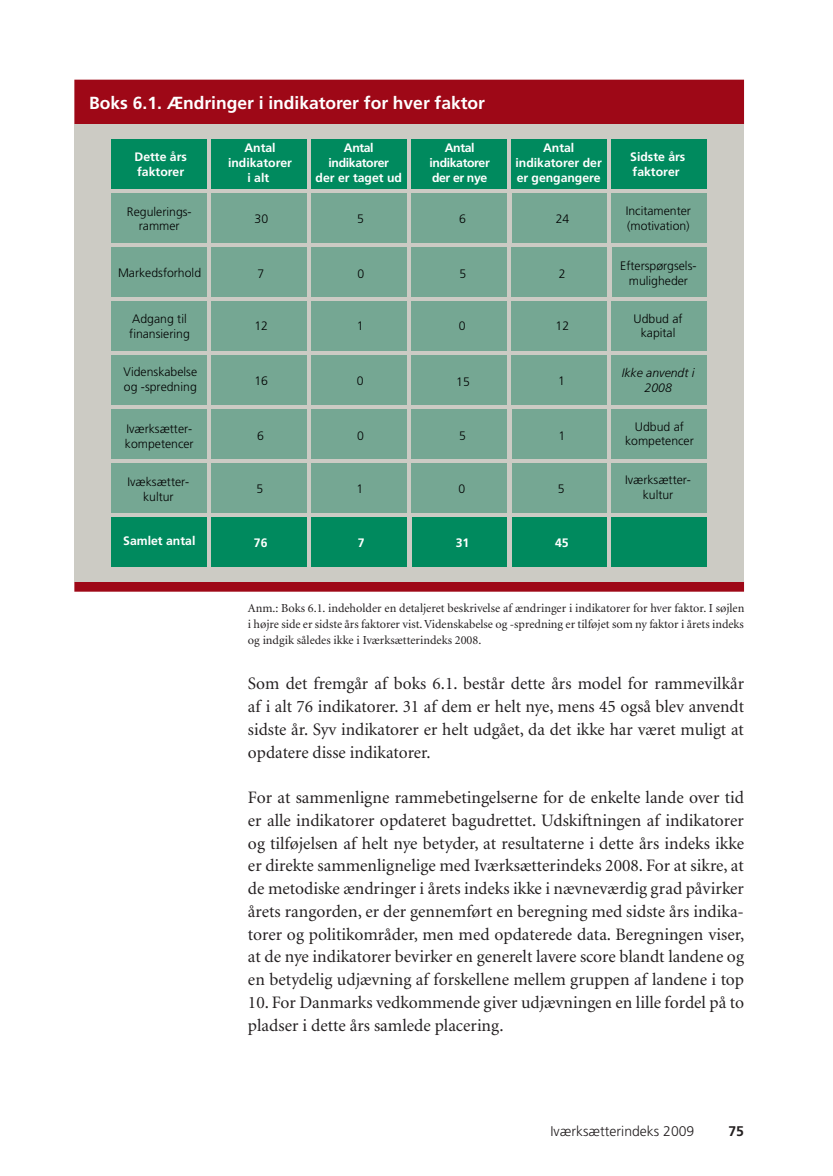
<style>
.page{position:relative;width:833px;height:1176px;background:#fff}
.page>*{position:absolute;margin:0;border:0;box-sizing:border-box;transform-origin:0 0}
.t1{font:17.5px/22.8px "Minion";color:#231f20;text-align:justify}
.t2{font:700 17.5px "Frutiger";color:#fff}
.t3{font:300 14px "Frutiger";color:#231f20}
.t4{font:700 14px "Frutiger";color:#231f20}
.t5{font:300 12.25px/14.7px "Frutiger";color:#020303;text-align:center}
.t6{font:12.25px/15.8px "Minion";color:#231f20;text-align:justify}
.t7{font:700 12.25px/14.7px "Frutiger";color:#fff}
.t8{font:700 12.25px/14.7px "Frutiger";letter-spacing:-.03em;color:#fff;text-align:center}
.t9{font:italic 300 12.25px/14.7px "Frutiger";color:#020303;text-align:center}
</style>
<div class="page">
<div style="left:74px;top:80px;width:670px;height:512px;background:#9e0817"></div>
<div style="left:74px;top:124px;width:670px;height:458px;background:#cccbc4"></div>
<div style="left:112px;top:139px;width:95px;height:50px;background:#008a5e"></div>
<div style="left:312px;top:139px;width:95px;height:50px;background:#008a5e"></div>
<div style="left:112px;top:517px;width:95px;height:50px;background:#008a5e"></div>
<div style="left:511px;top:139px;width:96px;height:50px;background:#008a5e"></div>
<div style="left:412px;top:139px;width:95px;height:50px;background:#008a5e"></div>
<div style="left:212px;top:139px;width:95px;height:50px;background:#008a5e"></div>
<div style="left:212px;top:193px;width:95px;height:50px;background:#75a793"></div>
<div style="left:212px;top:247px;width:95px;height:50px;background:#75a793"></div>
<div style="left:212px;top:301px;width:95px;height:50px;background:#75a793"></div>
<div style="left:212px;top:355px;width:95px;height:50px;background:#75a793"></div>
<div style="left:212px;top:409px;width:95px;height:50px;background:#75a793"></div>
<div style="left:112px;top:193px;width:95px;height:50px;background:#75a793"></div>
<div style="left:112px;top:247px;width:95px;height:50px;background:#75a793"></div>
<div style="left:112px;top:463px;width:95px;height:50px;background:#75a793"></div>
<div style="left:112px;top:301px;width:95px;height:50px;background:#75a793"></div>
<div style="left:112px;top:355px;width:95px;height:50px;background:#75a793"></div>
<div style="left:112px;top:409px;width:95px;height:50px;background:#75a793"></div>
<div style="left:611px;top:139px;width:96px;height:50px;background:#008a5e"></div>
<div style="left:212px;top:463px;width:95px;height:50px;background:#75a793"></div>
<div style="left:212px;top:517px;width:95px;height:50px;background:#008a5e"></div>
<div style="left:312px;top:193px;width:95px;height:50px;background:#75a793"></div>
<div style="left:312px;top:247px;width:95px;height:50px;background:#75a793"></div>
<div style="left:312px;top:301px;width:95px;height:50px;background:#75a793"></div>
<div style="left:312px;top:355px;width:95px;height:50px;background:#75a793"></div>
<div style="left:312px;top:409px;width:95px;height:50px;background:#75a793"></div>
<div style="left:312px;top:463px;width:95px;height:50px;background:#75a793"></div>
<div style="left:312px;top:517px;width:95px;height:50px;background:#008a5e"></div>
<div style="left:412px;top:193px;width:95px;height:50px;background:#75a793"></div>
<div style="left:412px;top:247px;width:95px;height:50px;background:#75a793"></div>
<div style="left:412px;top:301px;width:95px;height:50px;background:#75a793"></div>
<div style="left:412px;top:355px;width:95px;height:50px;background:#75a793"></div>
<div style="left:412px;top:409px;width:95px;height:50px;background:#75a793"></div>
<div style="left:412px;top:463px;width:95px;height:50px;background:#75a793"></div>
<div style="left:412px;top:517px;width:95px;height:50px;background:#008a5e"></div>
<div style="left:512px;top:193px;width:94px;height:50px;background:#75a793"></div>
<div style="left:512px;top:247px;width:95px;height:50px;background:#75a793"></div>
<div style="left:511px;top:301px;width:96px;height:50px;background:#75a793"></div>
<div style="left:511px;top:355px;width:96px;height:50px;background:#75a793"></div>
<div style="left:512px;top:409px;width:94px;height:50px;background:#75a793"></div>
<div style="left:512px;top:463px;width:94px;height:50px;background:#75a793"></div>
<div style="left:512px;top:517px;width:94px;height:50px;background:#008a5e"></div>
<div style="left:611px;top:193px;width:96px;height:50px;background:#75a793"></div>
<div style="left:612px;top:247px;width:95px;height:50px;background:#75a793"></div>
<div style="left:611px;top:301px;width:96px;height:50px;background:#75a793"></div>
<div style="left:611px;top:355px;width:96px;height:50px;background:#75a793"></div>
<div style="left:611px;top:409px;width:96px;height:50px;background:#75a793"></div>
<div style="left:611px;top:463px;width:96px;height:50px;background:#75a793"></div>
<div style="left:611px;top:517px;width:96px;height:50px;background:#008a5e"></div>
<p class="t2" style="left:89px;top:96px;width:397px">Boks 6.1. Ændringer i indikatorer for hver faktor</p>
<p class="t7" style="left:135px;top:150px;width:54px">Dette års faktorer</p>
<p class="t8" style="left:316px;top:142px;width:88px">Antal indikatorer<br>der er taget ud</p>
<p class="t7" style="left:228px;top:142px;width:65px;text-align:center">Antal indikatorer i alt</p>
<p class="t5" style="left:255px;top:212px;width:15px">30</p>
<p class="t8" style="left:430px;top:142px;width:62px">Antal indikatorer der er nye</p>
<p class="t5" style="left:127px;top:205px;width:66px">Regulerings&shy;rammer</p>
<p class="t5" style="left:118px;top:266px;width:85px">Markedsforhold</p>
<p class="t5" style="left:459px;top:212px;width:8px">6</p>
<p class="t5" style="left:357px;top:212px;width:8px">5</p>
<p class="t5" style="left:357px;top:267px;width:8px">0</p>
<p class="t5" style="left:459px;top:267px;width:8px">5</p>
<p class="t5" style="left:258px;top:267px;width:8px">7</p>
<p class="t5" style="left:129px;top:313px;width:62px;text-align:left">Adgang til finansiering</p>
<p class="t5" style="left:124px;top:366px;width:75px;text-align:left">Videnskabelse og -spredning</p>
<p class="t5" style="left:125px;top:422px;width:70px;text-align:left">Iværksætter&shy;kompetencer</p>
<p class="t5" style="left:127px;top:476px;width:63px">Ivæksætter&shy;kultur</p>
<p class="t5" style="left:254px;top:319px;width:15px">12</p>
<p class="t5" style="left:254px;top:374px;width:15px">16</p>
<p class="t5" style="left:257px;top:429px;width:8px">6</p>
<p class="t5" style="left:257px;top:483px;width:8px">5</p>
<p class="t5" style="left:357px;top:319px;width:8px">1</p>
<p class="t5" style="left:357px;top:374px;width:8px">0</p>
<p class="t5" style="left:357px;top:429px;width:8px">0</p>
<p class="t5" style="left:356px;top:483px;width:8px">1</p>
<p class="t5" style="left:459px;top:319px;width:8px">0</p>
<p class="t5" style="left:456px;top:375px;width:15px">15</p>
<p class="t5" style="left:459px;top:429px;width:8px">5</p>
<p class="t5" style="left:458px;top:483px;width:8px">0</p>
<p class="t7" style="left:516px;top:142px;width:88px;text-align:center">Antal indikatorer der er gengangere</p>
<p class="t5" style="left:556px;top:212px;width:15px">24</p>
<p class="t5" style="left:559px;top:267px;width:8px">2</p>
<p class="t5" style="left:556px;top:319px;width:15px">12</p>
<p class="t5" style="left:558px;top:374px;width:8px">1</p>
<p class="t5" style="left:558px;top:429px;width:8px">1</p>
<p class="t5" style="left:558px;top:483px;width:8px">5</p>
<p class="t7" style="left:630px;top:150px;width:57px">Sidste års faktorer</p>
<p class="t5" style="left:626px;top:204px;width:67px;text-align:left">Incitamenter (motivation)</p>
<p class="t5" style="left:620px;top:260px;width:78px">Efterspørgsels&shy;muligheder</p>
<p class="t5" style="left:634px;top:312px;width:51px">Udbud af kapital</p>
<p class="t9" style="left:622px;top:366px;width:74px">Ikke anvendt i<br>2008</p>
<p class="t5" style="left:625px;top:420px;width:70px">Udbud af kompetencer</p>
<p class="t5" style="left:625px;top:474px;width:67px">Iværksætter&shy;kultur</p>
<p class="t7" style="left:123px;top:534px;width:74px">Samlet antal</p>
<p class="t7" style="left:254px;top:536px;width:15px">76</p>
<p class="t7" style="left:358px;top:536px;width:8px">7</p>
<p class="t7" style="left:456px;top:536px;width:15px">31</p>
<p class="t7" style="left:555px;top:536px;width:15px">45</p>
<p class="t6" style="left:248px;top:602px;width:498px">Anm.: Boks 6.1. indeholder en detaljeret beskrivelse af ændringer i indikatorer for hver faktor. I søjlen i højre side er sidste års faktorer vist. Videnskabelse og -spredning er tilføjet som ny faktor i årets indeks og indgik således ikke i Iværksætterindeks 2008.</p>
<p class="t1" style="left:248px;top:674px;width:498px">Som det fremgår af boks 6.1. består dette års model for rammevilkår af i alt 76 indikatorer. 31 af dem er helt nye, mens 45 også blev anvendt sidste år. Syv indikatorer er helt udgået, da det ikke har været muligt at opdatere disse indikatorer.</p>
<p class="t1" style="left:248px;top:788px;width:498px">For at sammenligne rammebetingelserne for de enkelte lande over tid er alle indikatorer opdateret bagudrettet. Udskiftningen af indikatorer og tilføjelsen af helt nye betyder, at resultaterne i dette års indeks ikke er direkte sammenlignelige med Iværksætterindeks 2008. For at sikre, at de metodiske ændringer i årets indeks ikke i nævneværdig grad påvirker årets rangorden, er der gennemført en beregning med sidste års indika&shy;torer og politikområder, men med opdaterede data. Beregningen viser, at de nye indikatorer bevirker en generelt lavere score blandt landene og en betydelig udjævning af forskellene mellem gruppen af landene i top</p>
<p class="t1" style="left:248px;top:992px;width:498px">10. For Danmarks vedkommende giver udjævningen en lille fordel på to pladser i dette års samlede placering.</p>
<p class="t3" style="left:551px;top:1126px;width:145px">Iværksætterindeks 2009</p>
<p class="t4" style="left:728px;top:1126px;width:17px">75</p>
</div>
